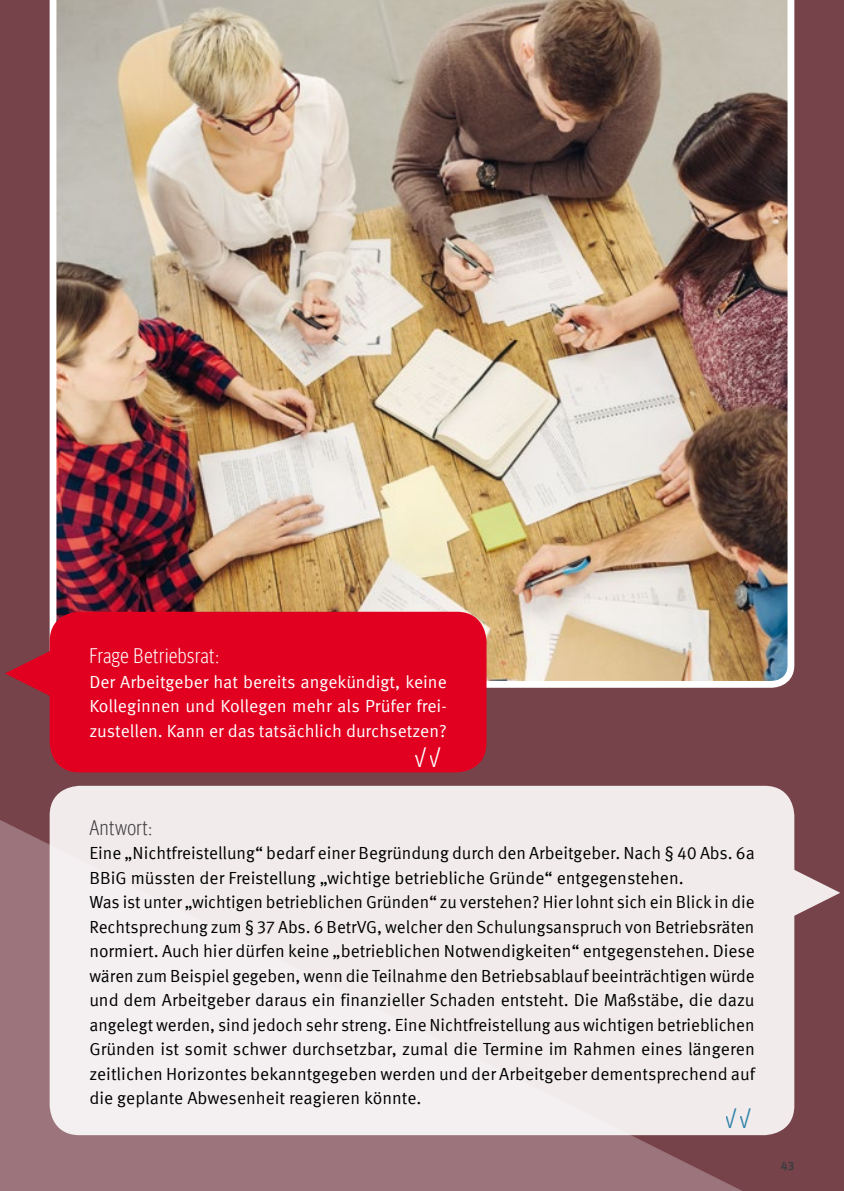
<style>
.page{position:relative;width:844px;height:1191px;background:#fff}
.page>*{position:absolute;margin:0;border:0;box-sizing:border-box;transform-origin:0 0}
.H3___Textblock_Übers{font:300 condensed 28px "Meta Head IGM";color:#2b81a7}
.H3___Textblock_Übers-2{font:300 condensed 28px "Meta Head IGM";color:#fff}
.Frage_head_weiss{font:300 condensed 21px "Meta Head IGM";letter-spacing:.03em;color:#fff}
.Frage_head{font:300 condensed 21px "Meta Head IGM";letter-spacing:.03em;color:#3e3d40}
.Fließtext_frage_antw{font:17.5px/24.5px "Meta IGM";color:#000}
.Fließtext_frage_antw-2{font:17.5px/24.5px "Meta IGM";color:#fff;text-align:justify}
.t1{font:700 12.25px "Meta IGM";color:#3e3d40}
</style>
<div class="page">
<div style="left:0;top:0;width:843px;height:1191px;background:#77434b"></div>
<svg style="left:60px;top:726px;width:735px;height:465px;fill:#9b757b"></svg>
<div style="left:50px;top:786px;width:744px;height:349px;background:#f1ebec;border-radius:30px"></div>
<svg style="left:794px;top:865px;width:46px;height:55px"></svg>
<img style="left:50px;top:0;width:744px;height:688px">
<svg style="left:0;top:298px;width:60px;height:893px"></svg>
<div style="left:50px;top:612px;width:436px;height:160px;background:#e20020;border-radius:30px"></div>
<p class="Frage_head_weiss" style="left:89px;top:641px;width:131px">Frage Betriebsrat:</p>
<p class="Fließtext_frage_antw-2" style="left:89px;top:668px;width:359px">Der Arbeitgeber hat bereits angekündigt, keine Kolleginnen und Kollegen mehr als Prüfer frei&shy;zustellen. Kann er das tatsächlich durchsetzen?</p>
<h3 class="H3___Textblock_Übers-2" style="left:413px;top:737px;width:29px">√√</h3>
<p class="Frage_head" style="left:89px;top:812px;width:64px">Antwort:</p>
<p class="Fließtext_frage_antw" style="left:89px;top:840px;width:666px">Eine „Nichtfreistellung“ bedarf einer Begründung durch den Arbeitgeber. Nach § 40 Abs. 6a<br>BBiG müssten der Freistellung „wichtige betriebliche Gründe“ entgegenstehen.</p>
<p class="Fließtext_frage_antw" style="left:89px;top:889px;width:667px;text-align:justify">Was ist unter „wichtigen betrieblichen Gründen“ zu verstehen? Hier lohnt sich ein Blick in die Rechtsprechung zum § 37 Abs. 6 BetrVG, welcher den Schulungsanspruch von Betriebsräten normiert. Auch hier dürfen keine „betrieblichen Notwendigkeiten“ entgegenstehen. Diese wären zum Beispiel gegeben, wenn die Teilnahme den Betriebsablauf beeinträchtigen würde und dem Arbeitgeber daraus ein finanzieller Schaden entsteht. Die Maßstäbe, die dazu angelegt werden, sind jedoch sehr streng. Eine Nichtfreistellung aus wichtigen betrieblichen Gründen ist somit schwer durchsetzbar, zumal die Termine im Rahmen eines längeren zeitlichen Horizontes bekanntgegeben werden und der Arbeitgeber dementsprechend auf die geplante Abwesenheit reagieren könnte.</p>
<h3 class="H3___Textblock_Übers" style="left:723px;top:1098px;width:29px">√√</h3>
<p class="t1" style="left:780px;top:1156px;width:15px">43</p>
</div>
